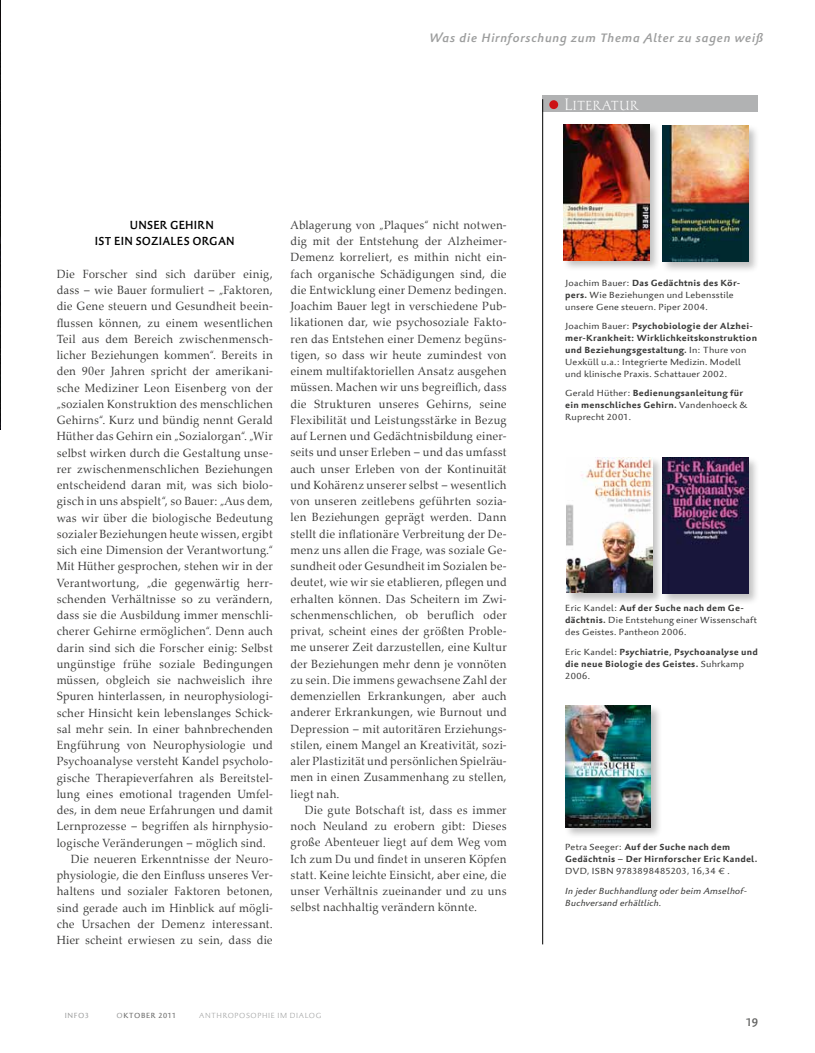
<style>
.page{position:relative;width:815px;height:1053px;background:#fff}
.page>*{position:absolute;margin:0;border:0;box-sizing:border-box;transform-origin:0 0}
.t1{font:16.62px "Palatino Nova Titling";letter-spacing:.015em;color:#fff;scale:.95 1}
.t2{font:12.5px "Palatino Sans Infl Com Med It";letter-spacing:.055em;color:#9c9d9d}
.t3{font:italic 500 12.5px "Palatino Sans Com";letter-spacing:.06em;color:#9c9d9d}
.t4{font:11.88px/16.2px "Palatino Nova";letter-spacing:.01em;color:#3b3b3a;text-align:justify;scale:.95 1}
.t5{font:500 11.88px/16.2px "Palatino Sans Com";letter-spacing:.025em;color:#000;scale:.95 1}
.t6{font:500 11.25px "Palatino Sans Com";color:#636362}
.t7{font:9px/12px "Palatino Sans Com";letter-spacing:.025em;color:#3b3b3a;scale:1.06 1}
.t8{font:700 9px/12px "Palatino Sans Com";letter-spacing:.025em;color:#3b3b3a;scale:1.06 1}
.t9{font:italic 9px/12px "Palatino Sans Com";letter-spacing:.015em;color:#3b3b3a;scale:1.06 1}
.t10{font:300 7.5px "Palatino Sans Com";letter-spacing:.085em;color:#9c9d9d}
.t11{font:7.5px "Palatino Sans Com";letter-spacing:.09em;color:#636362}
.t12{font:7.5px "Palatino Sans Com";letter-spacing:.1em;color:#9c9d9d}
.s1{color:#9c9d9d}
.s2{font-weight:700}
.s3{font-weight:400}
</style>
<div class="page">
<div style="left:542px;top:96px;width:216px;height:16px;background:#b1b2b3"></div>
<hr style="left:542px;top:99px;width:1px;height:845px;background:#000">
<div style="left:549px;top:100px;width:9px;height:9px;background:#cd1316;border-radius:50%"></div>
<div style="left:562px;top:122px;width:99px;height:150px;background:#000;opacity:.25"></div>
<img style="left:563px;top:124px;width:86px;height:136px">
<div style="left:661px;top:123px;width:99px;height:150px;background:#000;opacity:.25"></div>
<img style="left:663px;top:125px;width:85px;height:136px">
<div style="left:564px;top:456px;width:100px;height:148px;background:#000;opacity:.25"></div>
<img style="left:566px;top:457px;width:86px;height:135px">
<div style="left:563px;top:704px;width:100px;height:135px;background:#000;opacity:.25"></div>
<img style="left:565px;top:705px;width:86px;height:122px">
<div style="left:661px;top:456px;width:99px;height:149px;background:#000;opacity:.25"></div>
<img style="left:663px;top:457px;width:85px;height:136px">
<img style="left:0;top:0;width:1px;height:429px">
<p class="t2" style="left:430px;top:29px;width:335px">Was die Hirnforschung zum Thema Alter zu sagen weiß</p>
<p class="t3" style="left:722px;top:29px;width:39px">Teaser</p>
<p class="t5" style="left:95px;top:217px;width:149px;text-indent:35px">UNSER GEHIRN<br>IST EIN SOZIALES ORGAN</p>
<p class="t4" style="left:57px;top:266px;width:229px">Die Forscher sind sich darüber einig,</p>
<p class="t4" style="left:57px;top:282px;width:229px">dass – wie Bauer formuliert – „Faktoren,</p>
<p class="t4" style="left:57px;top:298px;width:229px">die Gene steuern und Gesundheit beein-</p>
<p class="t4" style="left:57px;top:315px;width:229px">flussen können, zu einem wesentlichen</p>
<p class="t4" style="left:57px;top:331px;width:229px">Teil aus dem Bereich zwischenmensch-</p>
<p class="t4" style="left:57px;top:347px;width:229px">licher Beziehungen kommen“. Bereits in</p>
<p class="t4" style="left:57px;top:363px;width:229px">den 90er Jahren spricht der amerikani-</p>
<p class="t4" style="left:57px;top:379px;width:229px">sche Mediziner Leon Eisenberg von der</p>
<p class="t4" style="left:57px;top:396px;width:229px">„sozialen Konstruktion des menschlichen</p>
<p class="t4" style="left:57px;top:412px;width:229px">Gehirns“. Kurz und bündig nennt Gerald</p>
<p class="t4" style="left:57px;top:428px;width:229px">Hüther das Gehirn ein „Sozialorgan“. „Wir</p>
<p class="t4" style="left:57px;top:444px;width:229px">selbst wirken durch die Gestaltung unse-</p>
<p class="t4" style="left:57px;top:461px;width:229px">rer zwischenmenschlichen Beziehungen</p>
<p class="t4" style="left:57px;top:477px;width:229px">entscheidend daran mit, was sich biolo-</p>
<p class="t4" style="left:57px;top:493px;width:229px">gisch in uns abspielt“, so Bauer: „Aus dem,</p>
<p class="t4" style="left:57px;top:509px;width:229px">was wir über die biologische Bedeutung</p>
<p class="t4" style="left:57px;top:526px;width:229px">sozialer Beziehungen heute wissen, ergibt</p>
<p class="t4" style="left:57px;top:542px;width:229px">sich eine Dimension der Verantwortung.“</p>
<p class="t4" style="left:57px;top:558px;width:229px">Mit Hüther gesprochen, stehen wir in der</p>
<p class="t4" style="left:57px;top:574px;width:229px">Verantwortung, „die gegenwärtig herr-</p>
<p class="t4" style="left:57px;top:591px;width:229px">schenden Verhältnisse so zu verändern,</p>
<p class="t4" style="left:57px;top:607px;width:229px">dass sie die Ausbildung immer menschli-</p>
<p class="t4" style="left:57px;top:623px;width:229px">cherer Gehirne ermöglichen“. Denn auch</p>
<p class="t4" style="left:57px;top:639px;width:229px">darin sind sich die Forscher einig: Selbst</p>
<p class="t4" style="left:57px;top:656px;width:229px">ungünstige frühe soziale Bedingungen</p>
<p class="t4" style="left:57px;top:672px;width:229px">müssen, obgleich sie nachweislich ihre</p>
<p class="t4" style="left:57px;top:688px;width:229px">Spuren hinterlassen, in neurophysiologi-</p>
<p class="t4" style="left:57px;top:704px;width:229px">scher Hinsicht kein lebenslanges Schick-</p>
<p class="t4" style="left:57px;top:721px;width:229px">sal mehr sein. In einer bahnbrechenden</p>
<p class="t4" style="left:57px;top:737px;width:229px">Engführung von Neurophysiologie und</p>
<p class="t4" style="left:57px;top:753px;width:229px">Psychoanalyse versteht Kandel psycholo-</p>
<p class="t4" style="left:57px;top:769px;width:229px">gische Therapieverfahren als Bereitstel-</p>
<p class="t4" style="left:57px;top:786px;width:229px">lung eines emotional tragenden Umfel-</p>
<p class="t4" style="left:57px;top:802px;width:229px">des, in dem neue Erfahrungen und damit</p>
<p class="t4" style="left:57px;top:818px;width:229px">Lernprozesse – begriffen als hirnphysio-</p>
<p class="t4" style="left:57px;top:834px;width:222px">logische Veränderungen – möglich sind.</p>
<p class="t4" style="left:71px;top:851px;width:214px">Die neueren Erkenntnisse der Neuro-</p>
<p class="t4" style="left:57px;top:867px;width:229px">physiologie, die den Einfluss unseres Ver-</p>
<p class="t4" style="left:57px;top:883px;width:229px">haltens und sozialer Faktoren betonen,</p>
<p class="t4" style="left:57px;top:899px;width:229px">sind gerade auch im Hinblick auf mögli-</p>
<p class="t4" style="left:57px;top:916px;width:229px">che Ursachen der Demenz interessant.</p>
<p class="t4" style="left:57px;top:932px;width:229px">Hier scheint erwiesen zu sein, dass die</p>
<p class="t4" style="left:291px;top:217px;width:229px">Ablagerung von „Plaques“ nicht notwen&shy;dig mit der Entstehung der Alzheimer-Demenz korreliert, es mithin nicht ein&shy;fach organische Schädigungen sind, die die Entwicklung einer Demenz bedingen.<br>Joachim Bauer legt in verschiedene Pub&shy;likationen dar, wie psychosoziale Fakto&shy;ren das Entstehen einer Demenz begüns&shy;tigen, so dass wir heute zumindest von einem multifaktoriellen Ansatz ausgehen müssen. Machen wir uns begreiflich, dass die Strukturen unseres Gehirns, seine Flexibilität und Leistungsstärke in Bezug auf Lernen und Gedächtnisbildung einer&shy;seits und unser Erleben – und das umfasst auch unser Erleben von der Kontinuität und Kohärenz unserer selbst – wesentlich von unseren zeitlebens geführten sozia&shy;len Beziehungen geprägt werden. Dann stellt die inflationäre Verbreitung der De&shy;menz uns allen die Frage, was soziale Ge&shy;sundheit oder Gesundheit im Sozialen be&shy;deutet, wie wir sie etablieren, pflegen und erhalten können. Das Scheitern im Zwi&shy;schenmenschlichen, ob beruflich oder privat, scheint eines der größten Proble&shy;me unserer Zeit darzustellen, eine Kultur der Beziehungen mehr denn je vonnöten zu sein. Die immens gewachsene Zahl der demenziellen Erkrankungen, aber auch anderer Erkrankungen, wie Burnout und Depression – mit autoritären Erziehungs&shy;stilen, einem Mangel an Kreativität, sozi&shy;aler Plastizität und persönlichen Spielräu&shy;men in einen Zusammenhang zu stellen, liegt nah.</p>
<p class="t4" style="left:291px;top:802px;width:229px;text-indent:14px">Die gute Botschaft ist, dass es immer noch Neuland zu erobern gibt: Dieses große Abenteuer liegt auf dem Weg vom Ich zum Du und findet in unseren Köpfen statt. Keine leichte Einsicht, aber eine, die unser Verhältnis zueinander und zu uns selbst nachhaltig verändern könnte.</p>
<p class="t12" style="left:65px;top:1010px;width:26px">info3</p>
<p class="t11" style="left:116px;top:1010px;width:62px"><span class="s1">O</span>kto ber 2011</p>
<p class="t10" style="left:199px;top:1010px;width:124px">ANTHROPOSOPHIE IM DIALOG</p>
<h1 class="t1" style="left:564px;top:92px;width:79px">Literatur</h1>
<p class="t7" style="left:565px;top:277px;width:167px">Joachim Bauer: <span class="s2">Das Gedächtnis des Kör&shy;pers.</span> Wie Beziehungen und Lebensstile unsere Gene steuern. Piper 2004.</p>
<p class="t7" style="left:565px;top:320px;width:183px">Joachim Bauer: <span class="s2">Psychobiologie der Alzhei&shy;mer-Krankheit: Wirklichkeitskonstruktion und Beziehungsgestaltung.</span> I n: Thure von Uexküll u.a.: I ntegrierte M edizin. M odell und klinische Praxis. Schattauer 2002.</p>
<p class="t8" style="left:565px;top:387px;width:173px"><span class="s3">Gerald Hüther:</span> Bedienungsanleitung für ein menschliches Gehirn. <span class="s3">Vandenhoeck &amp;<br>Ruprecht 2001.</span></p>
<p class="t7" style="left:565px;top:602px;width:182px">Eric Kandel: <span class="s2">Auf der Suche nach dem Ge&shy;dächtnis.</span> Die Entstehung einer Wissenschaft des Geistes. Pantheon 2006.</p>
<p class="t8" style="left:565px;top:645px;width:183px"><span class="s3">Eric Kandel:</span> Psychiatrie, Psychoanalyse und die neue Biologie des Geistes. <span class="s3">Suhrkamp<br>2006.</span></p>
<p class="t8" style="left:565px;top:841px;width:183px"><span class="s3">Petra Seeger:</span> Auf der Suche nach dem<br>Gedächtnis – Der Hirnforscher Eric Kandel.</p>
<p class="t7" style="left:565px;top:865px;width:157px">DVD, ISBN 9783898485203, 16,34 € .</p>
<p class="t9" style="left:565px;top:884px;width:173px">In jeder Buchhandlung oder beim Amselhof-<br>Buchversand erhältlich.</p>
<p class="t6" style="left:746px;top:1014px;width:14px">19</p>
</div>
